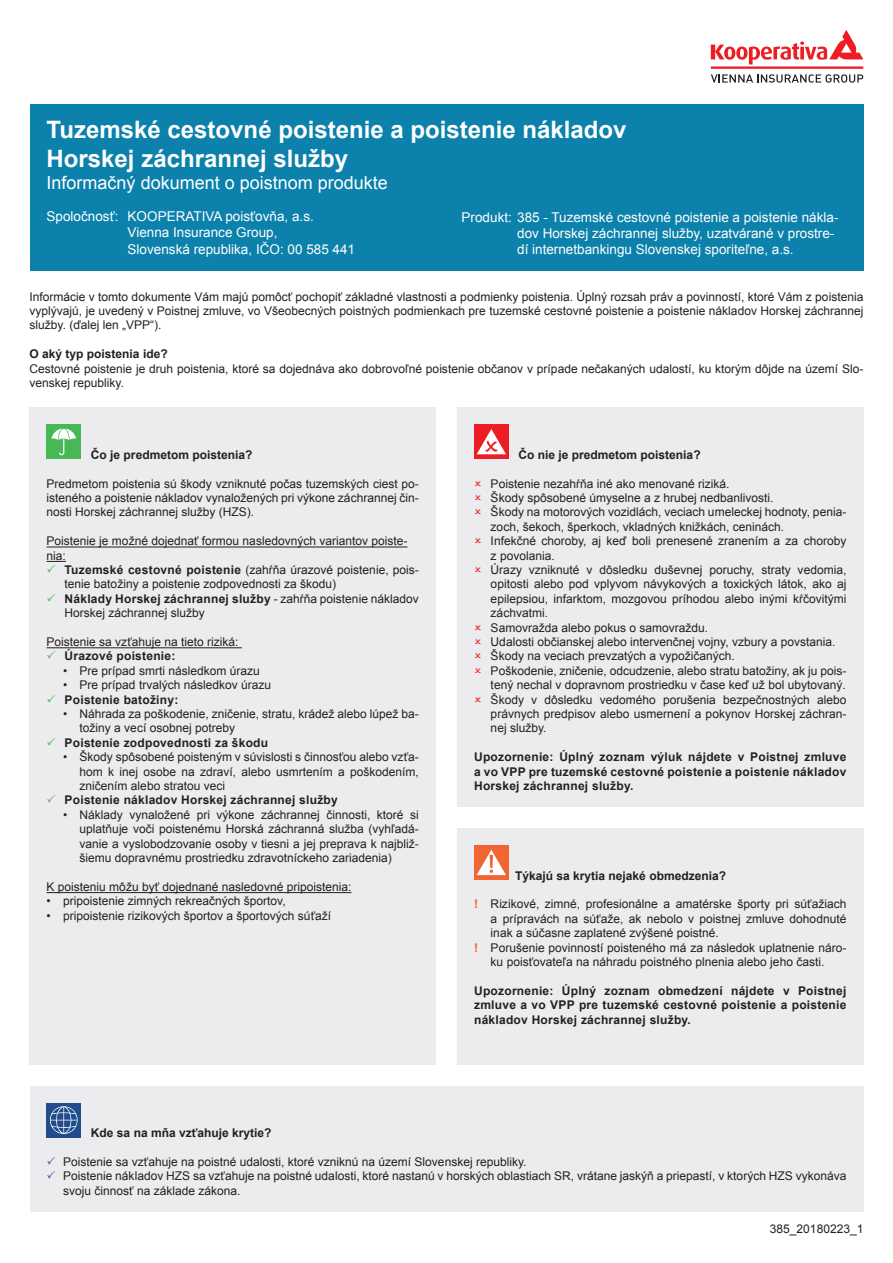
<style>
.page{position:relative;width:893px;height:1263px;background:#fff}
.page>*{position:absolute;margin:0;border:0;box-sizing:border-box;transform-origin:0 0}
.t1{font:700 24px/28.8px "Arial";color:#fff}
.t2{font:18px "Arial CE";color:#fff}
.t3{font:13.5px/16.2px "Arial CE";color:#fff}
.t4{font:12px/14.4px "Arial CE";color:#231f20}
.t5{font:700 12px/14.4px "Arial";letter-spacing:.02em;color:#231f20;text-align:justify}
.t6{font:700 12px "Arial";color:#231f20}
.s1{color:#40ae49}
.s2{font-family:"Arial";font-weight:700}
.s3{font-family:"Arial CE";font-weight:400}
.s4{font-family:"Arial";font-weight:700;color:#f36421}
.s5{color:#354797}
</style>
<div class="page">
<div style="left:30px;top:104px;width:833px;height:167px;background:#0c81ac"></div>
<svg style="left:710px;top:30px;width:153px;height:35px"></svg>
<hr style="left:710px;top:66px;width:153px;height:3px;background:#ee1d23">
<svg style="left:711px;top:74px;width:152px;height:9px"></svg>
<div style="left:30px;top:407px;width:406px;height:658px;background:#ececee"></div>
<hr style="left:47px;top:547px;width:360px;height:1px;background:#231f20">
<svg style="left:47px;top:561px;width:19px;height:1px"></svg>
<hr style="left:47px;top:648px;width:195px;height:1px;background:#231f20">
<hr style="left:47px;top:892px;width:304px;height:1px;background:#231f20">
<div style="left:47px;top:424px;width:34px;height:35px;background:#47b854"></div>
<svg style="left:51px;top:429px;width:25px;height:27px"></svg>
<div style="left:457px;top:407px;width:406px;height:400px;background:#ececee"></div>
<div style="left:474px;top:424px;width:34px;height:35px;background:#ee1d23"></div>
<svg style="left:477px;top:429px;width:29px;height:25px"></svg>
<div style="left:457px;top:828px;width:406px;height:237px;background:#ececee"></div>
<div style="left:474px;top:845px;width:34px;height:35px;background:#f26533"></div>
<svg style="left:476px;top:850px;width:30px;height:25px"></svg>
<div style="left:30px;top:1086px;width:833px;height:126px;background:#ececee"></div>
<div style="left:47px;top:1103px;width:34px;height:34px;background:#224d8d"></div>
<svg style="left:50px;top:1106px;width:28px;height:28px"></svg>
<h1 class="t1" style="left:47px;top:116px;width:581px">Tuzemské cestovné poistenie a poistenie nákladov<br>Horskej záchrannej služby</h1>
<h2 class="t2" style="left:47px;top:173px;width:343px">Informačný dokument o poistnom produkte</h2>
<p class="t3" style="left:128px;top:208px;width:229px;text-indent:-81px">Spoločnosť: KOOPERATIVA poisťovňa, a.s.<br>Vienna Insurance Group,<br>Slovenská republika, IČO: 00 585 441</p>
<p class="t4" style="left:30px;top:289px;width:835px;text-align:justify">Informácie v tomto dokumente Vám majú pomôcť pochopiť základné vlastnosti a podmienky poistenia. Úplný rozsah práv a povinností, ktoré Vám z poistenia vyplývajú, je uvedený v Poistnej zmluve, vo Všeobecných poistných podmienkach pre tuzemské cestovné poistenie a poistenie nákladov Horskej záchrannej služby. (ďalej len „VPP“).</p>
<p class="t6" style="left:30px;top:347px;width:140px">O aký typ poistenia ide?</p>
<p class="t4" style="left:30px;top:361px;width:835px">Cestovné poistenie je druh poistenia, ktoré sa dojednáva ako dobrovoľné poistenie občanov v prípade nečakaných udalostí, ku ktorým dôjde na území Slo&shy;venskej republiky.</p>
<p class="t3" style="left:517px;top:209px;width:323px;text-indent:-55px">Produkt: 385 - Tuzemské cestovné poistenie a poistenie nákla&shy;dov Horskej záchrannej služby, uzatvárané v prostre&shy;dí internetbankingu Slovenskej sporiteľne, a.s.</p>
<p class="t6" style="left:91px;top:448px;width:163px">Čo je predmetom poistenia?</p>
<p class="t4" style="left:47px;top:476px;width:374px;text-align:justify">Predmetom poistenia sú škody vzniknuté počas tuzemských ciest po&shy;isteného a poistenie nákladov vynaložených pri výkone záchrannej čin&shy;nosti Horskej záchrannej služby (HZS).</p>
<p class="t4" style="left:47px;top:534px;width:362px">Poistenie je možné dojednať formou nasledovných variantov poiste&shy;nia:</p>
<p class="t4" style="left:65px;top:563px;width:356px;text-indent:-18px"><span class="s1">✓</span> <span class="s2">Tuzemské cestovné poistenie</span> (zahŕňa úrazové poistenie, pois&shy;tenie batožiny a poistenie zodpovednosti za škodu)</p>
<p class="t5" style="left:47px;top:591px;width:374px"><span class="s1">✓</span> Náklady Horskej záchrannej služby <span class="s3">- zahŕňa poistenie nákladov</span></p>
<p class="t4" style="left:65px;top:606px;width:142px">Horskej záchrannej služby</p>
<p class="t4" style="left:47px;top:635px;width:193px">Poistenie sa vzťahuje na tieto riziká:</p>
<p class="t5" style="left:47px;top:649px;width:130px"><span class="s1">✓</span> Úrazové poistenie:</p>
<p class="t4" style="left:63px;top:663px;width:198px">• Pre prípad smrti následkom úrazu</p>
<p class="t4" style="left:63px;top:678px;width:209px">• Pre prípad trvalých následkov úrazu</p>
<p class="t5" style="left:47px;top:692px;width:133px"><span class="s1">✓</span> Poistenie batožiny:</p>
<p class="t4" style="left:80px;top:707px;width:341px;text-indent:-16px">• Náhrada za poškodenie, zničenie, stratu, krádež alebo lúpež ba&shy;tožiny a vecí osobnej potreby</p>
<p class="t5" style="left:47px;top:735px;width:223px"><span class="s1">✓</span> Poistenie zodpovednosti za škodu</p>
<p class="t4" style="left:80px;top:750px;width:341px;text-align:justify;text-indent:-16px">• Škody spôsobené poisteným v súvislosti s činnosťou alebo vzťa&shy;hom k inej osobe na zdraví, alebo usmrtením a poškodením, zničením alebo stratou veci</p>
<p class="t5" style="left:47px;top:793px;width:293px"><span class="s1">✓</span> Poistenie nákladov Horskej záchrannej služby</p>
<p class="t4" style="left:80px;top:807px;width:341px;text-align:justify;text-indent:-16px">• Náklady vynaložené pri výkone záchrannej činnosti, ktoré si uplatňuje voči poistenému Horská záchranná služba (vyhľadá&shy;vanie a vyslobodzovanie osoby v tiesni a jej preprava k najbliž&shy;šiemu dopravnému prostriedku zdravotníckeho zariadenia)</p>
<p class="t4" style="left:47px;top:879px;width:306px">K poisteniu môžu byť dojednané nasledovné pripoistenia:</p>
<p class="t4" style="left:47px;top:894px;width:241px">• pripoistenie zimných rekreačných športov,</p>
<p class="t4" style="left:47px;top:908px;width:286px">• pripoistenie rizikových športov a športových súťaží</p>
<p class="t6" style="left:518px;top:448px;width:184px">Čo nie je predmetom poistenia?</p>
<p class="t4" style="left:490px;top:476px;width:357px">Poistenie nezahŕňa iné ako menované riziká.<br>Škody spôsobené úmyselne a z hrubej nedbanlivosti.<br>Škody na motorových vozidlách, veciach umeleckej hodnoty, penia&shy;zoch, šekoch, šperkoch, vkladných knižkách, ceninách.<br>Infekčné choroby, aj keď boli prenesené zranením a za choroby z povolania.<br>Úrazy vzniknuté v dôsledku duševnej poruchy, straty vedomia, opitosti alebo pod vplyvom návykových a toxických látok, ako aj epilepsiou, infarktom, mozgovou príhodou alebo inými kŕčovitými záchvatmi.<br>Samovražda alebo pokus o samovraždu.<br>Udalosti občianskej alebo intervenčnej vojny, vzbury a povstania.<br>Škody na veciach prevzatých a vypožičaných.<br>Poškodenie, zničenie, odcudzenie, alebo stratu batožiny, ak ju pois&shy;tený nechal v dopravnom prostriedku v čase keď už bol ubytovaný.<br>Škody v dôsledku vedomého porušenia bezpečnostných alebo právnych predpisov alebo usmernení a pokynov Horskej záchran&shy;nej služby.</p>
<p class="t5" style="left:474px;top:750px;width:374px">Upozornenie: Úplný zoznam výluk nájdete v Poistnej zmluve a vo VPP pre tuzemské cestovné poistenie a poistenie nákladov Horskej záchrannej služby.</p>
<p class="t6" style="left:515px;top:869px;width:212px">Týkajú sa krytia nejaké obmedzenia?</p>
<p class="t4" style="left:474px;top:897px;width:374px"><span class="s4">!</span> Rizikové, zimné, profesionálne a amatérske športy pri súťažiach</p>
<p class="t4" style="left:490px;top:912px;width:357px">a prípravách na súťaže, ak nebolo v poistnej zmluve dohodnuté</p>
<p class="t4" style="left:490px;top:926px;width:230px">inak a súčasne zaplatené zvýšené poistné.</p>
<p class="t4" style="left:474px;top:940px;width:373px"><span class="s4">!</span> Porušenie povinností poisteného má za následok uplatnenie náro-</p>
<p class="t4" style="left:490px;top:955px;width:335px">ku poisťovateľa na náhradu poistného plnenia alebo jeho časti.</p>
<p class="t5" style="left:474px;top:983px;width:374px">Upozornenie: Úplný zoznam obmedzení nájdete v Poistnej zmluve a vo VPP pre tuzemské cestovné poistenie a poistenie nákladov Horskej záchrannej služby.</p>
<p class="t6" style="left:91px;top:1126px;width:182px">Kde sa na mňa vzťahuje krytie?</p>
<p class="t4" style="left:47px;top:1155px;width:481px"><span class="s5">✓</span> Poistenie sa vzťahuje na poistné udalosti, ktoré vzniknú na území Slovenskej republiky.</p>
<p class="t4" style="left:63px;top:1169px;width:784px;text-indent:-17px"><span class="s5">✓</span> Poistenie nákladov HZS sa vzťahuje na poistné udalosti, ktoré nastanú v horských oblastiach SR, vrátane jaskýň a priepastí, v ktorých HZS vykonáva svoju činnosť na základe zákona.</p>
<p class="t4" style="left:770px;top:1222px;width:95px">385_20180223_1</p>
</div>
